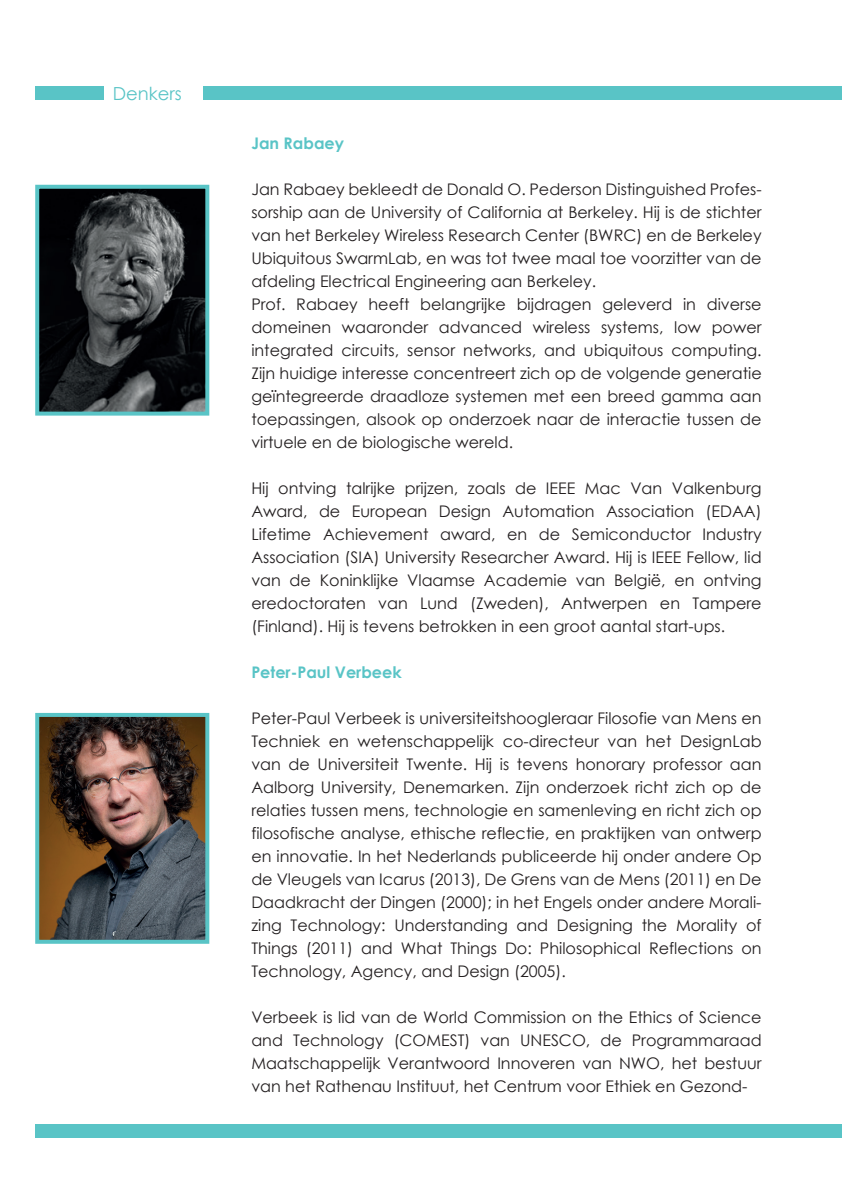
<style>
.page{position:relative;width:842px;height:1191px;background:#fff}
.page>*{position:absolute;margin:0;border:0;box-sizing:border-box;transform-origin:0 0}
.t1{font:18px "Century Gothic";color:#59c4c6}
.t2{font:16px/23px "Century Gothic";color:#231f20;text-align:justify}
.t3{font:700 16px "Century Gothic";color:#59c4c6}
</style>
<div class="page">
<div style="left:35px;top:1124px;width:807px;height:13px;background:#59c4c6"></div>
<div style="left:203px;top:86px;width:639px;height:14px;background:#59c4c6"></div>
<div style="left:35px;top:86px;width:68px;height:14px;background:#59c4c6"></div>
<img style="left:40px;top:190px;width:164px;height:220px">
<img style="left:40px;top:718px;width:164px;height:220px">
<div style="left:35px;top:185px;width:174px;height:230px;border:4px solid #59c4c6"></div>
<div style="left:35px;top:713px;width:174px;height:230px;border:4px solid #59c4c6"></div>
<p class="t1" style="left:113px;top:80px;width:70px">Denkers</p>
<p class="t3" style="left:251px;top:131px;width:94px">Jan Rabaey</p>
<p class="t2" style="left:251px;top:177px;width:512px;text-align:left">Jan Rabaey bekleedt de Donald O. Pederson Distinguished Profes&shy;sorship aan de University of California at Berkeley. Hij is de stichter van het Berkeley Wireless Research Center (BWRC) en de Berkeley Ubiquitous SwarmLab, en was tot twee maal toe voorzitter van de afdeling Electrical Engineering aan Berkeley.<br>Prof. Rabaey heeft belangrijke bijdragen geleverd in diverse domeinen waaronder advanced wireless systems, low power integrated circuits, sensor networks, and ubiquitous computing.<br>Zijn huidige interesse concentreert zich op de volgende generatie geïntegreerde draadloze systemen met een breed gamma aan toepassingen, alsook op onderzoek naar de interactie tussen de virtuele en de biologische wereld.</p>
<p class="t2" style="left:251px;top:476px;width:512px">Hij ontving talrijke prijzen, zoals de IEEE Mac Van Valkenburg Award, de European Design Automation Association (EDAA)<br>Lifetime Achievement award, en de Semiconductor Industry Association (SIA) University Researcher Award. Hij is IEEE Fellow, lid van de Koninklijke Vlaamse Academie van België, en ontving eredoctoraten van Lund (Zweden), Antwerpen en Tampere (Finland). Hij is tevens betrokken in een groot aantal start-ups.</p>
<p class="t3" style="left:251px;top:659px;width:152px">Peter-Paul Verbeek</p>
<p class="t2" style="left:251px;top:706px;width:512px">Peter-Paul Verbeek is universiteitshoogleraar Filosofie van Mens en Techniek en wetenschappelijk co-directeur van het DesignLab van de Universiteit Twente. Hij is tevens honorary professor aan Aalborg University, Denemarken. Zijn onderzoek richt zich op de relaties tussen mens, technologie en samenleving en richt zich op filosofische analyse, ethische reflectie, en praktijken van ontwerp en innovatie. In het Nederlands publiceerde hij onder andere Op de Vleugels van Icarus (2013), De Grens van de Mens (2011) en De Daadkracht der Dingen (2000); in het Engels onder andere Morali&shy;zing Technology: Understanding and Designing the Morality of Things (2011) and What Things Do: Philosophical Reflections on Technology, Agency, and Design (2005).</p>
<p class="t2" style="left:251px;top:1005px;width:512px">Verbeek is lid van de World Commission on the Ethics of Science and Technology (COMEST) van UNESCO, de Programmaraad Maatschappelijk Verantwoord Innoveren van NWO, het bestuur van het Rathenau Instituut, het Centrum voor Ethiek en Gezond-</p>
</div>
